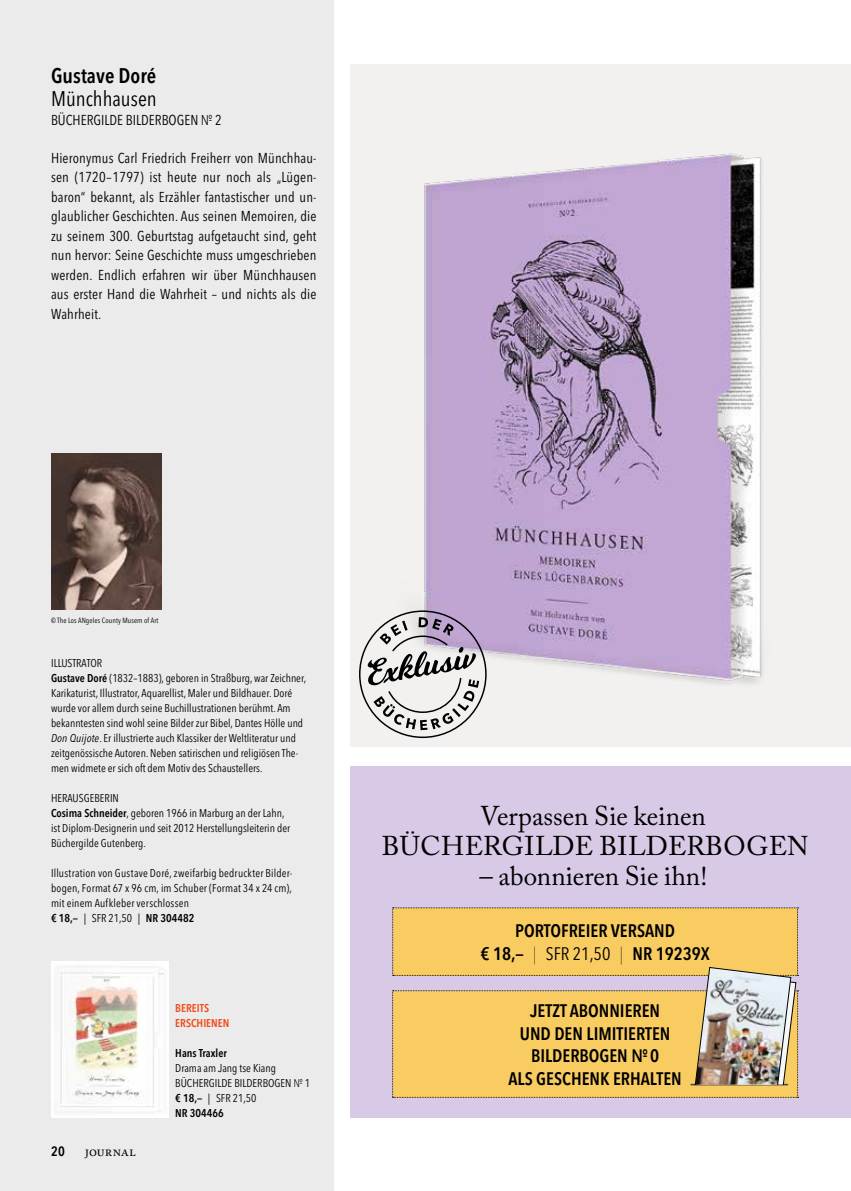
<style>
.page{position:relative;width:851px;height:1191px;background:#fff}
.page>*{position:absolute;margin:0;border:0;box-sizing:border-box;transform-origin:0 0}
.t1{font:27px/30px "Adobe Caslon Pro";letter-spacing:.015em;color:#000;text-align:center}
.t2{font:600 condensed 21px "Avenir Next LT Pro";color:#000}
.t3{font:condensed 21px "Avenir Next LT Pro";color:#000}
.t4{font:600 condensed 18px/22.5px "Avenir Next LT Pro";color:#000;text-align:center}
.t5{font:condensed 14.25px/19.5px "Avenir Next LT Pro";letter-spacing:.01em;color:#000;text-align:justify}
.t6{font:14.25px "Adobe Caslon Pro";letter-spacing:.005em;color:#000}
.t7{font:600 condensed 13.5px "Avenir Next LT Pro";color:#000}
.t8{font:condensed 11.25px/15px "Avenir Next LT Pro";color:#000}
.t9{font:600 condensed 11.25px/15px "Avenir Next LT Pro";color:#ef4916}
.t10{font:600 condensed 11.25px "Avenir Next LT Pro";color:#000}
.t11{font:condensed 7.5px "Avenir Next LT Pro";letter-spacing:.01em;color:#000}
.s1{font-family:"Avenir Next";font-stretch:normal}
.s2{font-weight:600}
.s3{font-style:italic}
.s4{font-weight:200}
.s5{font-weight:400}
</style>
<div class="page">
<div style="left:350px;top:766px;width:500px;height:351px;background:#d8cae6"></div>
<div style="left:350px;top:64px;width:500px;height:682px;background:#f2f1f0"></div>
<img style="left:424px;top:153px;width:339px;height:531px">
<div style="left:0;top:0;width:333px;height:1191px;background:#ebebeb"></div>
<svg style="left:392px;top:907px;width:406px;height:191px"></svg>
<svg style="left:359px;top:610px;width:127px;height:128px"></svg>
<img style="left:51px;top:454px;width:111px;height:155px">
<img style="left:52px;top:961px;width:117px;height:156px">
<h2 class="t2" style="left:51px;top:63px;width:106px">Gustave Doré</h2>
<h2 class="t3" style="left:51px;top:86px;width:107px">Münchhausen</h2>
<p class="t5" style="left:51px;top:110px;width:172px">BÜCHERGILDE BILDERBOGEN <span class="s1">№</span> 2</p>
<p class="t5" style="left:51px;top:148px;width:267px">Hieronymus Carl Friedrich Freiherr von Münchhau&shy;sen (1720–1797) ist heute nur noch als „Lügen&shy;baron“ bekannt, als Erzähler fantastischer und un&shy;glaublicher Geschichten. Aus seinen Memoiren, die zu seinem 300. Geburtstag aufgetaucht sind, geht nun hervor: Seine Geschichte muss umgeschrieben werden. Endlich erfahren wir über Münchhausen aus erster Hand die Wahrheit – und nichts als die Wahrheit.</p>
<p class="t11" style="left:51px;top:616px;width:109px">© The Los ANgeles County Musem of Art</p>
<p class="t8" style="left:51px;top:655px;width:257px">ILLUSTRATOR<br><span class="s2">Gustave Doré</span> (1832–1883), geboren in Straßburg, war Zeichner, Karikaturist, Illustrator, Aquarellist, Maler und Bildhauer. Doré wurde vor allem durch seine Buchillustrationen berühmt. Am bekanntesten sind wohl seine Bilder zur Bibel, Dantes Hölle und <span class="s3">Don Quijote</span>. Er illustrierte auch Klassiker der Weltliteratur und zeitgenössische Autoren. Neben satirischen und religiösen The&shy;men widmete er sich oft dem Motiv des Schaustellers.</p>
<p class="t8" style="left:51px;top:790px;width:240px">HERAUSGEBERIN<br><span class="s2">Cosima Schneider</span>, geboren 1966 in Marburg an der Lahn, ist Diplom-Designerin und seit 2012 Herstellungsleiterin der Büchergilde Gutenberg.</p>
<p class="t8" style="left:51px;top:865px;width:243px">Illustration von Gustave Doré, zweifarbig bedruckter Bilder&shy;bogen, Format 67 x 96 cm, im Schuber (Format 34 x 24 cm), mit einem Aufkleber verschlossen<br><span class="s2">€ 18,—</span> | SFR 21,50 | <span class="s2">NR 304482</span></p>
<p class="t7" style="left:51px;top:1143px;width:15px">20</p>
<p class="t6" style="left:85px;top:1143px;width:52px">JOURNAL</p>
<p class="t9" style="left:175px;top:1000px;width:55px">BEREITS<br>ERSCHIENEN</p>
<p class="t10" style="left:175px;top:1046px;width:53px">Hans Traxler</p>
<p class="t8" style="left:175px;top:1060px;width:136px">Drama am Jang tse Kiang<br>BÜCHERGILDE BILDERBOGEN <span class="s1">№</span> 1 <span class="s2">€ 18,—</span> | SFR 21,50<br><span class="s2">NR 304466</span></p>
<h1 class="t1" style="left:381px;top:800px;width:428px">Verpassen Sie keinen<br>BÜCHERGILDE BILDERBOGEN</h1>
<h1 class="t1" style="left:479px;top:860px;width:229px">– abonnieren Sie ihn!</h1>
<h3 class="t4" style="left:480px;top:919px;width:231px">PORTOFREIER VERSAND<br>€ 18,— <span class="s4">|</span> <span class="s5">SFR 21,50</span> <span class="s4">|</span> NR 19239X</h3>
<h3 class="t4" style="left:508px;top:999px;width:175px">JETZT ABONNIEREN<br>UND DEN LIMITIERTEN<br>BILDERBOGEN <span class="s1">№</span> 0<br>ALS GESCHENK ERHALTEN</h3>
</div>
